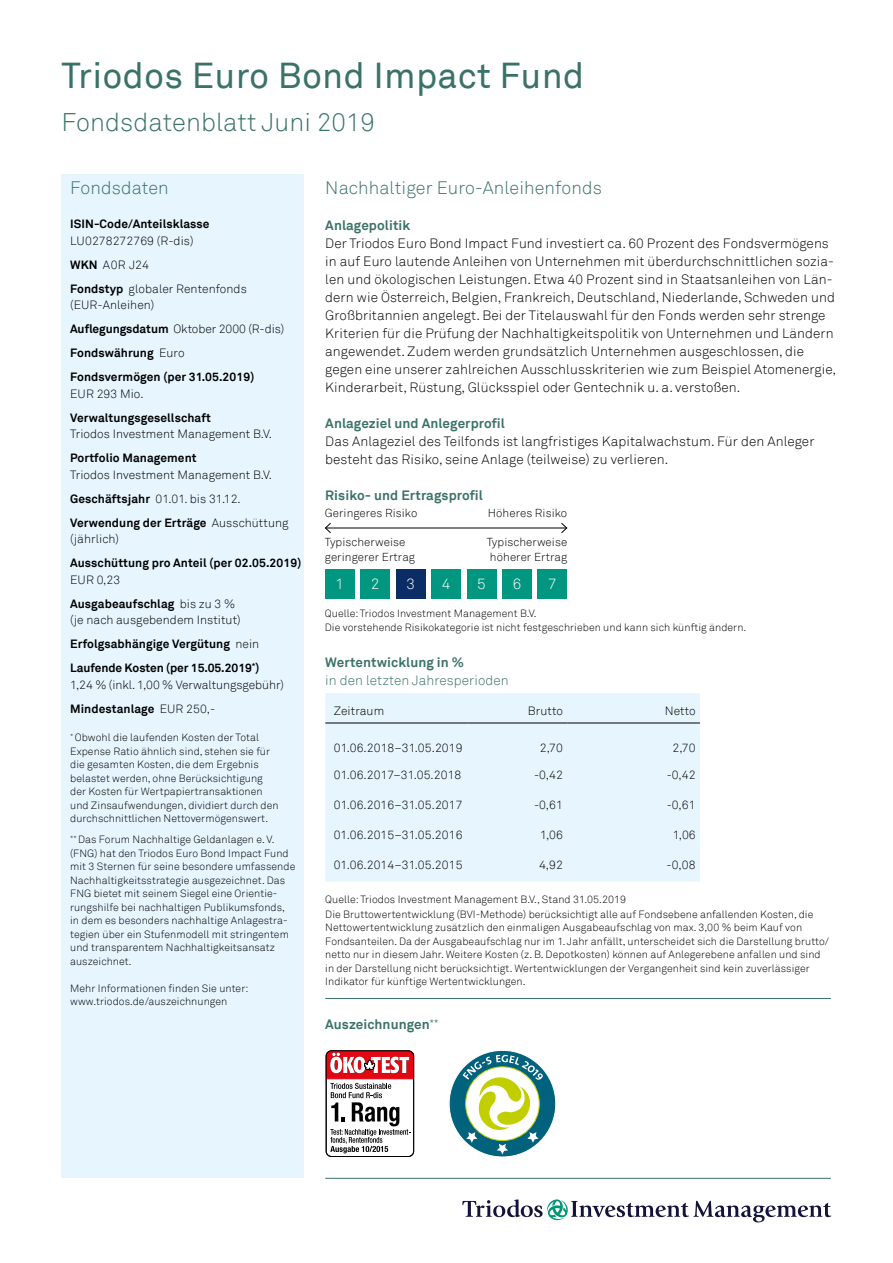
<style>
.page{position:relative;width:893px;height:1263px;background:#fff}
.page>*{position:absolute;margin:0;border:0;box-sizing:border-box;transform-origin:0 0}
.t1{font:36px "Akkurat";letter-spacing:.005em;color:#3b7268}
.t2{font:300 25.5px "Akkurat";letter-spacing:.005em;color:#3b7268}
.t3{font:300 18px "Akkurat";letter-spacing:.005em;color:#3b7268}
.t4{font:300 15px "Akkurat";color:#fff}
.t5{font:300 13.5px/18px "Akkurat";letter-spacing:.005em;color:#000}
.t6{font:700 13.5px "Akkurat";letter-spacing:.005em;color:#3b7268}
.t7{font:300 13.5px "Akkurat";letter-spacing:.005em;color:#3b7268}
.t8{font:300 12px/24px "Akkurat";letter-spacing:.005em;color:#000}
.t9{font:700 12px/24px "Akkurat";letter-spacing:.005em;color:#000}
.t10{font:300 11.55px/15px "Akkurat";letter-spacing:.005em;color:#000}
.t11{font:300 10.5px/13.5px "Akkurat";letter-spacing:.005em;color:#000}
.s1{font-weight:700}
.s2{font-weight:300}
</style>
<div class="page">
<div style="left:62px;top:174px;width:242px;height:1004px;background:#e6f5fe"></div>
<div style="left:325px;top:569px;width:30px;height:29px;background:#00967f"></div>
<div style="left:360px;top:569px;width:30px;height:29px;background:#00967f"></div>
<div style="left:396px;top:569px;width:29px;height:29px;background:#0c2c65"></div>
<div style="left:431px;top:569px;width:30px;height:29px;background:#00967f"></div>
<div style="left:467px;top:569px;width:29px;height:29px;background:#00967f"></div>
<div style="left:502px;top:569px;width:30px;height:29px;background:#00967f"></div>
<div style="left:537px;top:569px;width:30px;height:29px;background:#00967f"></div>
<hr style="left:325px;top:528px;width:242px;height:1px;background:#000">
<svg style="left:324px;top:523px;width:8px;height:10px"></svg>
<svg style="left:560px;top:523px;width:8px;height:10px"></svg>
<div style="left:325px;top:693px;width:375px;height:188px;background:#e6f5fe"></div>
<hr style="left:325px;top:723px;width:143px;height:1px;background:#000">
<hr style="left:468px;top:723px;width:99px;height:1px;background:#000">
<hr style="left:567px;top:723px;width:133px;height:1px;background:#000">
<hr style="left:325px;top:998px;width:506px;height:1px;background:#3b7268">
<hr style="left:325px;top:1178px;width:506px;height:1px;background:#3b7268">
<div style="left:449px;top:1050px;width:107px;height:107px;background:#00627d;border-radius:50%"></div>
<svg style="left:463px;top:1055px;width:80px;height:99px"></svg>
<svg style="left:326px;top:1050px;width:88px;height:103px"></svg>
<svg style="left:462px;top:1199px;width:369px;height:23px"></svg>
<h1 class="t1" style="left:62px;top:54px;width:524px">Triodos Euro Bond Impact Fund</h1>
<h2 class="t2" style="left:62px;top:108px;width:315px">Fondsdatenblatt Juni 2019</h2>
<h3 class="t3" style="left:70px;top:177px;width:100px">Fondsdaten</h3>
<p class="t9" style="left:70px;top:212px;width:141px">ISIN-Code/Anteilsklasse</p>
<p class="t8" style="left:70px;top:229px;width:178px">LU0278272769 (R-dis)<br><span class="s1">WKN</span> A0R J24<br><span class="s1">Fondstyp</span> globaler Rentenfonds</p>
<p class="t9" style="left:70px;top:293px;width:216px"><span class="s2">(EUR-Anleihen)<br></span>Auflegungsdatum <span class="s2">Oktober 2000 (R-dis)<br></span>Fondswährung <span class="s2">Euro<br></span>Fondsvermögen (per 31.05.2019)</p>
<p class="t8" style="left:70px;top:382px;width:75px">EUR 293 Mio.</p>
<p class="t9" style="left:70px;top:406px;width:142px">Verwaltungsgesellschaft</p>
<p class="t8" style="left:70px;top:422px;width:203px">Triodos Investment Management B.V.</p>
<p class="t9" style="left:70px;top:446px;width:128px">Portfolio Management</p>
<p class="t8" style="left:70px;top:463px;width:220px">Triodos Investment Management B.V.<br><span class="s1">Geschäftsjahr</span> 01.01. bis 31.12.<br><span class="s1">Verwendung der Erträge</span> Ausschüttung</p>
<p class="t8" style="left:70px;top:527px;width:50px">(jährlich)</p>
<p class="t9" style="left:70px;top:551px;width:233px">Ausschüttung pro Anteil (per 02.05.2019)</p>
<p class="t9" style="left:70px;top:568px;width:167px"><span class="s2">EUR 0,23<br></span>Ausgabeaufschlag <span class="s2">bis zu 3 %</span></p>
<p class="t9" style="left:70px;top:608px;width:191px"><span class="s2">(je nach ausgebendem Institut)<br></span>Erfolgsabhängige Vergütung <span class="s2">nein<br></span>Laufende Kosten (per 15.05.2019<sup>*</sup>)</p>
<p class="t8" style="left:70px;top:673px;width:215px">1,24 % (inkl. 1,00 % Verwaltungsgebühr)<br><span class="s1">Mindestanlage</span> EUR 250,-</p>
<p class="t11" style="left:70px;top:731px;width:210px"><sup>*</sup> Obwohl die laufenden Kosten der Total Expense Ratio ähnlich sind, stehen sie für die gesamten Kosten, die dem Ergebnis belastet werden, ohne Berücksichtigung der Kosten für Wertpapiertransaktionen und Zinsaufwendungen, dividiert durch den durchschnittlichen Nettovermögenswert.</p>
<p class="t11" style="left:70px;top:833px;width:227px"><sup>**</sup> Das Forum Nachhaltige Geldanlagen e. V. (FNG) hat den Triodos Euro Bond Impact Fund mit 3 Sternen für seine besondere umfassende Nachhaltigkeitsstrategie ausgezeichnet. Das FNG bietet mit seinem Siegel eine Orientie&shy;rungshilfe bei nachhaltigen Publikumsfonds, in dem es besonders nachhaltige Anlagestra&shy;tegien über ein Stufenmodell mit stringentem und transparentem Nachhaltigkeitsansatz auszeichnet.</p>
<p class="t11" style="left:70px;top:982px;width:180px">Mehr Informationen finden Sie unter: www.triodos.de/auszeichnungen</p>
<h3 class="t3" style="left:325px;top:177px;width:278px">Nachhaltiger Euro-Anleihenfonds</h3>
<p class="t6" style="left:325px;top:216px;width:87px">Anlagepolitik</p>
<p class="t5" style="left:325px;top:234px;width:512px">Der Triodos Euro Bond Impact Fund investiert ca. 60 Prozent des Fondsvermögens in auf Euro lautende Anleihen von Unternehmen mit überdurchschnittlichen sozia&shy;len und ökologischen Leistungen. Etwa 40 Prozent sind in Staatsanleihen von Län&shy;dern wie Österreich, Belgien, Frankreich, Deutschland, Niederlande, Schweden und Großbritannien angelegt. Bei der Titelauswahl für den Fonds werden sehr strenge Kriterien für die Prüfung der Nachhaltigkeitspolitik von Unternehmen und Ländern angewendet. Zudem werden grundsätzlich Unternehmen ausgeschlossen, die gegen eine unserer zahlreichen Ausschlusskriterien wie zum Beispiel Atomenergie, Kinderarbeit, Rüstung, Glücksspiel oder Gentechnik u. a. verstoßen.</p>
<p class="t6" style="left:325px;top:414px;width:181px">Anlageziel und Anlegerprofil</p>
<p class="t5" style="left:325px;top:432px;width:491px">Das Anlageziel des Teilfonds ist langfristiges Kapitalwachstum. Für den Anleger besteht das Risiko, seine Anlage (teilweise) zu verlieren.</p>
<p class="t6" style="left:325px;top:486px;width:159px">Risiko- und Ertragsprofil</p>
<p class="t10" style="left:325px;top:505px;width:94px">Geringeres Risiko</p>
<p class="t10" style="left:488px;top:505px;width:81px">Höheres Risiko</p>
<p class="t10" style="left:325px;top:534px;width:92px">Typischerweise geringerer Ertrag</p>
<p class="t10" style="left:487px;top:534px;width:82px">Typischerweise höherer Ertrag</p>
<h3 class="t4" style="left:335px;top:575px;width:10px">1</h3>
<h3 class="t4" style="left:371px;top:575px;width:10px">2</h3>
<h3 class="t4" style="left:406px;top:575px;width:10px">3</h3>
<h3 class="t4" style="left:442px;top:575px;width:10px">4</h3>
<h3 class="t4" style="left:477px;top:575px;width:10px">5</h3>
<h3 class="t4" style="left:513px;top:575px;width:10px">6</h3>
<h3 class="t4" style="left:548px;top:575px;width:10px">7</h3>
<p class="t11" style="left:325px;top:607px;width:423px">Quelle: Triodos Investment Management B.V.<br>Die vorstehende Risikokategorie ist nicht festgeschrieben und kann sich künftig ändern.</p>
<p class="t6" style="left:325px;top:654px;width:140px">Wertentwicklung in %</p>
<p class="t7" style="left:325px;top:672px;width:185px">in den letzten Jahresperioden</p>
<p class="t8" style="left:334px;top:699px;width:52px">Zeitraum</p>
<p class="t8" style="left:528px;top:699px;width:37px">Brutto</p>
<p class="t8" style="left:665px;top:699px;width:32px">Netto</p>
<p class="t8" style="left:334px;top:736px;width:130px">01.06.2018–31.05.2019</p>
<p class="t8" style="left:540px;top:736px;width:25px">2,70</p>
<p class="t8" style="left:673px;top:736px;width:25px">2,70</p>
<p class="t8" style="left:334px;top:763px;width:129px">01.06.2017–31.05.2018</p>
<p class="t8" style="left:534px;top:763px;width:30px">-0,42</p>
<p class="t8" style="left:667px;top:763px;width:30px">-0,42</p>
<p class="t8" style="left:334px;top:793px;width:130px">01.06.2016–31.05.2017</p>
<p class="t8" style="left:534px;top:793px;width:30px">-0,61</p>
<p class="t8" style="left:667px;top:793px;width:30px">-0,61</p>
<p class="t8" style="left:334px;top:823px;width:130px">01.06.2015–31.05.2016</p>
<p class="t8" style="left:540px;top:823px;width:24px">1,06</p>
<p class="t8" style="left:673px;top:823px;width:24px">1,06</p>
<p class="t8" style="left:334px;top:853px;width:130px">01.06.2014–31.05.2015</p>
<p class="t8" style="left:539px;top:853px;width:25px">4,92</p>
<p class="t8" style="left:667px;top:853px;width:30px">-0,08</p>
<p class="t11" style="left:325px;top:892px;width:490px;line-height:15px">Quelle: Triodos Investment Management B.V., Stand 31.05.2019<br>Die Bruttowertentwicklung (BVI-Methode) berücksichtigt alle auf Fondsebene anfallenden Kosten, die</p>
<p class="t11" style="left:325px;top:921px;width:505px">Nettowertentwicklung zusätzlich den einmaligen Ausgabeaufschlag von max. 3,00 % beim Kauf von Fondsanteilen. Da der Ausgabeaufschlag nur im 1. Jahr anfällt, unterscheidet sich die Darstellung brutto/ netto nur in diesem Jahr. Weitere Kosten (z. B. Depotkosten) können auf Anlegerebene anfallen und sind in der Darstellung nicht berücksichtigt. Wertentwicklungen der Vergangenheit sind kein zuverlässiger Indikator für künftige Wertentwicklungen.</p>
<p class="t6" style="left:325px;top:1016px;width:115px">Auszeichnungen<sup>**</sup></p>
</div>
